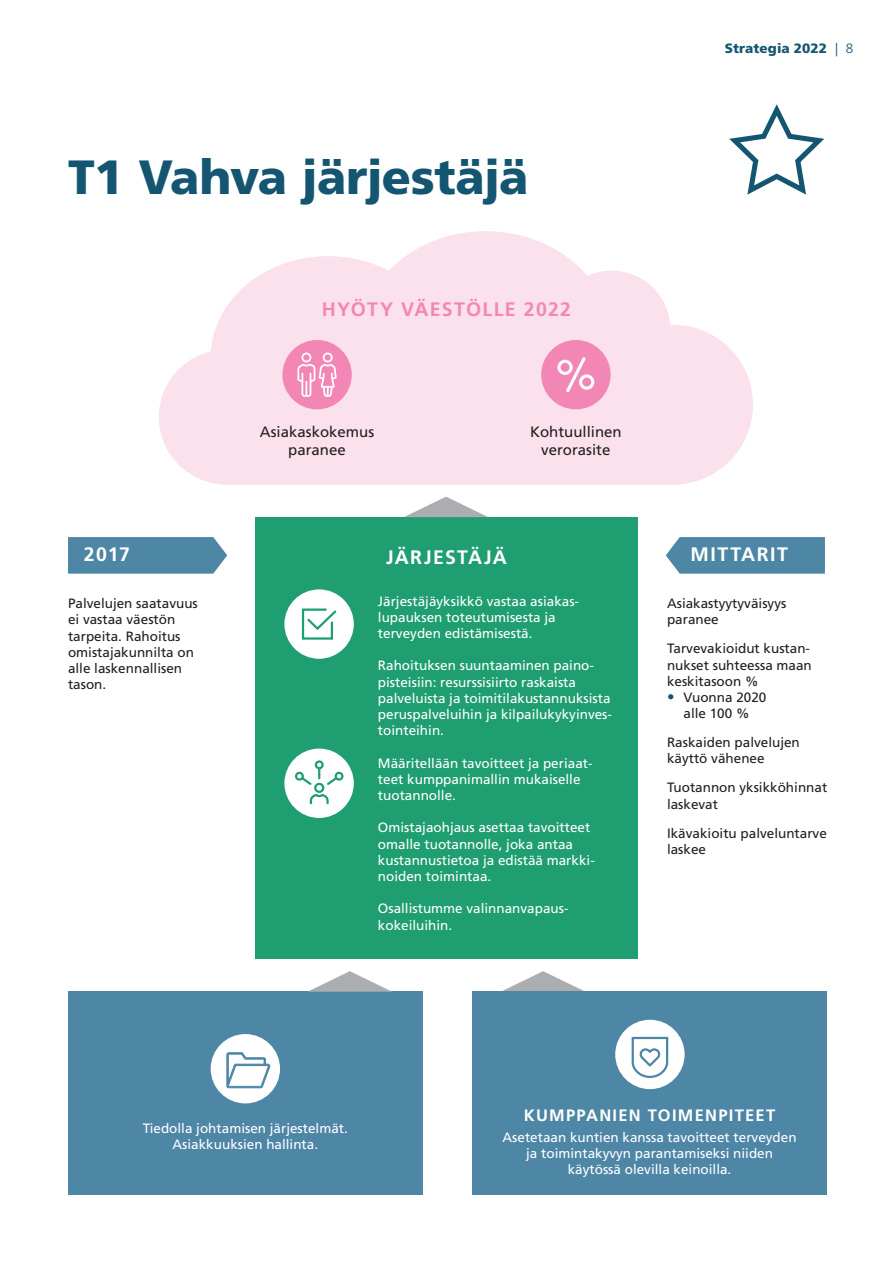
<style>
.page{position:relative;width:893px;height:1263px;background:#fff}
.page>*{position:absolute;margin:0;border:0;box-sizing:border-box;transform-origin:0 0}
.t1{font:900 48px "Frutiger";letter-spacing:-.015em;color:#145571}
.t2{font:700 19.5px "Frutiger";letter-spacing:.075em;color:#fff}
.t3{font:700 19.5px "Frutiger";letter-spacing:.07em;color:#f287b6}
.t4{font:700 16.5px "Frutiger";letter-spacing:.075em;color:#fff}
.t5{font:15px/18px "Frutiger";color:#231f20;text-align:center}
.t6{font:13.5px/16.2px "Frutiger";color:#fff}
.t7{font:13.5px/16.2px "Frutiger";color:#231f20}
.t8{font:900 13.5px "Frutiger";letter-spacing:.005em;color:#145571}
.s1{font-weight:300}
.s2{font-weight:300;font-size:15px;color:#145571}
</style>
<div class="page">
<svg style="left:666px;top:537px;width:159px;height:37px;background:#578caa"></svg>
<svg style="left:68px;top:537px;width:159px;height:37px;background:#578caa"></svg>
<div style="left:553px;top:271px;width:117px;height:117px;background:#fbe1ec;border-radius:50%"></div>
<div style="left:360px;top:231px;width:252px;height:218px;background:#fbe1ec;border-radius:50%"></div>
<div style="left:593px;top:325px;width:160px;height:159px;background:#fbe1ec;border-radius:50%"></div>
<div style="left:425px;top:394px;width:254px;height:90px;background:#fbe1ec"></div>
<div style="left:211px;top:256px;width:235px;height:203px;background:#fbe1ec;border-radius:50%"></div>
<div style="left:159px;top:350px;width:135px;height:134px;background:#fbe1ec;border-radius:50%"></div>
<div style="left:222px;top:394px;width:365px;height:90px;background:#fbe1ec"></div>
<div style="left:255px;top:517px;width:383px;height:442px;background:#1f9e71"></div>
<div style="left:68px;top:992px;width:355px;height:203px;background:#4e86a6"></div>
<svg style="left:404px;top:497px;width:84px;height:20px"></svg>
<svg style="left:308px;top:971px;width:84px;height:21px"></svg>
<svg style="left:501px;top:971px;width:84px;height:21px"></svg>
<div style="left:473px;top:992px;width:354px;height:203px;background:#4e86a6"></div>
<div style="left:211px;top:1034px;width:69px;height:69px;background:#fff;border-radius:50%"></div>
<div style="left:615px;top:1020px;width:70px;height:69px;background:#fff;border-radius:50%"></div>
<svg style="left:729px;top:104px;width:96px;height:91px"></svg>
<svg style="left:226px;top:1052px;width:45px;height:37px"></svg>
<svg style="left:631px;top:1036px;width:38px;height:42px"></svg>
<div style="left:284px;top:589px;width:70px;height:70px;background:#fff;border-radius:50%"></div>
<svg style="left:301px;top:608px;width:36px;height:32px"></svg>
<div style="left:284px;top:748px;width:70px;height:70px;background:#fff;border-radius:50%"></div>
<div style="left:315px;top:760px;width:9px;height:9px;border:2px solid #1f9e71;border-radius:50%"></div>
<svg style="left:295px;top:769px;width:49px;height:36px"></svg>
<div style="left:541px;top:340px;width:70px;height:69px;background:#f287b6;border-radius:50%"></div>
<svg style="left:557px;top:357px;width:37px;height:35px"></svg>
<div style="left:282px;top:340px;width:70px;height:69px;background:#f287b6;border-radius:50%"></div>
<svg style="left:297px;top:353px;width:40px;height:44px"></svg>
<h1 class="t1" style="left:68px;top:148px;width:462px">T1 Vahva järjestäjä</h1>
<h2 class="t3" style="left:322px;top:298px;width:251px">HYÖTY VÄESTÖLLE 2022</h2>
<p class="t5" style="left:260px;top:423px;width:116px">Asiakaskokemus paranee</p>
<p class="t5" style="left:530px;top:423px;width:93px">Kohtuullinen verorasite</p>
<p class="t8" style="left:725px;top:40px;width:130px">Strategia 2022 <span class="s1">| 8</span></p>
<h2 class="t2" style="left:84px;top:543px;width:48px">2017</h2>
<p class="t7" style="left:68px;top:595px;width:131px">Palvelujen saatavuus ei vastaa väestön tarpeita. Rahoitus omistajakunnilta on alle laskennallisen tason.</p>
<p class="t7" style="left:667px;top:595px;width:121px">Asiakastyytyväisyys paranee</p>
<h2 class="t2" style="left:386px;top:546px;width:122px">JÄRJESTÄJÄ</h2>
<h2 class="t2" style="left:691px;top:543px;width:99px">MITTARIT</h2>
<p class="t6" style="left:378px;top:593px;width:203px">Järjestäjäyksikkö vastaa asiakas&shy;lupauksen toteutumisesta ja terveyden edistämisestä.</p>
<p class="t6" style="left:378px;top:658px;width:236px">Rahoituksen suuntaaminen paino&shy;pisteisiin: resurssisiirto raskaista palveluista ja toimitilakustannuksista peruspalveluihin ja kilpailukykyinves&shy;tointeihin.</p>
<p class="t6" style="left:378px;top:755px;width:216px">Määritellään tavoitteet ja periaat&shy;teet kumppanimallin mukaiselle tuotannolle.</p>
<p class="t6" style="left:378px;top:820px;width:218px">Omistajaohjaus asettaa tavoitteet omalle tuotannolle, joka antaa kustannustietoa ja edistää markki&shy;noiden toimintaa.</p>
<p class="t6" style="left:378px;top:901px;width:192px">Osallistumme valinnanvapaus&shy;kokeiluihin.</p>
<p class="t7" style="left:667px;top:641px;width:146px">Tarvevakioidut kustan&shy;nukset suhteessa maan keskitasoon %</p>
<p class="t7" style="left:667px;top:689px;width:101px;text-align:center"><span class="s2">•</span> Vuonna 2020 alle 100 %</p>
<p class="t7" style="left:667px;top:734px;width:134px">Raskaiden palvelujen käyttö vähenee</p>
<p class="t7" style="left:667px;top:780px;width:162px">Tuotannon yksikköhinnat laskevat</p>
<p class="t7" style="left:667px;top:825px;width:161px">Ikävakioitu palveluntarve laskee</p>
<p class="t6" style="left:143px;top:1120px;width:207px;text-align:center">Tiedolla johtamisen järjestelmät.<br>Asiakkuuksien hallinta.</p>
<p class="t4" style="left:524px;top:1106px;width:253px">KUMPPANIEN TOIMENPITEET</p>
<p class="t6" style="left:502px;top:1129px;width:296px;text-align:center">Asetetaan kuntien kanssa tavoitteet terveyden ja toimintakyvyn parantamiseksi niiden käytössä olevilla keinoilla.</p>
</div>
